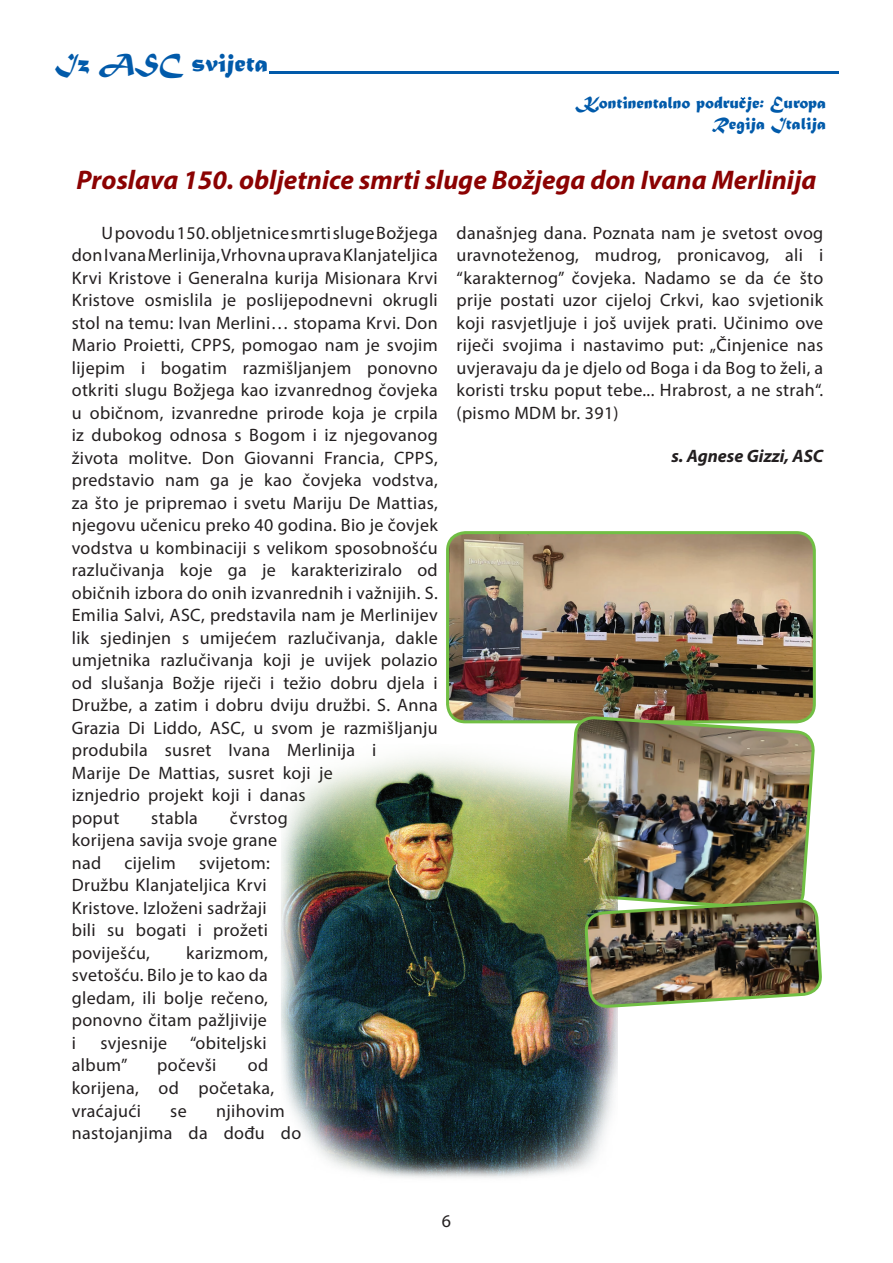
<style>
.page{position:relative;width:893px;height:1263px;background:#fff}
.page>*{position:absolute;margin:0;border:0;box-sizing:border-box;transform-origin:0 0}
.t1{font:italic 700 27px "Myriad Pro";color:#8b0202}
.t2{font:27px "Matura MT Script Capitals";color:#015aaa}
.t3{font:18px/22.5px "Myriad Pro";letter-spacing:.02em;color:#231f20}
.t4{font:18px/21.6px "Matura MT Script Capitals";color:#015aaa;text-align:right}
.t5{font:italic 700 18px "Myriad Pro";color:#231f20}
</style>
<div class="page">
<img style="left:450px;top:535px;width:362px;height:186px">
<div style="left:446px;top:531px;width:370px;height:192px;border:3px solid #71bf44;border-radius:18px"></div>
<img style="left:562px;top:715px;width:253px;height:105px">
<img style="left:281px;top:721px;width:336px;height:457px">
<img style="left:585px;top:820px;width:236px;height:187px">
<svg style="left:269px;top:71px;width:570px;height:2px"></svg>
<svg style="left:740px;top:97px;width:6px;height:4px"></svg>
<h1 class="t2" style="left:55px;top:46px;width:215px">Iz ASC svijeta</h1>
<p class="t4" style="left:578px;top:93px;width:250px">Kontinentalno podrucje: Europa<br>Regija Italija</p>
<h1 class="t1" style="left:77px;top:163px;width:741px">Proslava 150. obljetnice smrti sluge Božjega don Ivana Merlinija</h1>
<p class="t3" style="left:72px;top:221px;width:368px;text-indent:30px">U povodu 150. obljetnice smrti sluge Božjega don Ivana Merlinija, Vrhovna uprava Klanjateljica Krvi Kristove i Generalna kurija Misionara Krvi Kristove osmislila je poslijepodnevni okrugli stol na temu: Ivan Merlini… stopama Krvi. Don Mario Proietti, CPPS, pomogao nam je svojim lijepim i bogatim razmišljanjem ponovno otkriti slugu Božjega kao izvanrednog čovjeka u običnom, izvanredne prirode koja je crpila iz dubokog odnosa s Bogom i iz njegovanog života molitve. Don Giovanni Francia, CPPS, predstavio nam ga je kao čovjeka vodstva, za što je pripremao i svetu Mariju De Mattias, njegovu učenicu preko 40 godina. Bio je čovjek vodstva u kombinaciji s velikom sposobnošću razlučivanja koje ga je karakteriziralo od običnih izbora do onih izvanrednih i važnijih. S.<br>Emilia Salvi, ASC, predstavila nam je Merlinijev lik sjedinjen s umijećem razlučivanja, dakle umjetnika razlučivanja koji je uvijek polazio od slušanja Božje riječi i težio dobru djela i Družbe, a zatim i dobru dviju družbi. S. Anna Grazia Di Liddo, ASC, u svom je razmišljanju produbila susret Ivana Merlinija i<br>Marije De Mattias, susret koji je<br>iznjedrio projekt koji i danas<br>poput</p>
<p class="t3" style="left:151px;top:806px;width:48px">stabla</p>
<p class="t3" style="left:72px;top:806px;width:218px;text-indent:158px">čvrstog korijena savija svoje grane nad</p>
<p class="t3" style="left:125px;top:851px;width:53px">cijelim</p>
<p class="t3" style="left:72px;top:851px;width:199px;text-indent:127px">svijetom:<br>Družbu Klanjateljica Krvi<br>Kristove. Izloženi sadržaji bili su bogati i prožeti poviješću,</p>
<p class="t3" style="left:72px;top:941px;width:198px;text-align:justify;text-indent:114px">karizmom, svetošću. Bilo je to kao da gledam, ili bolje rečeno, ponovno čitam pažljivije i</p>
<p class="t3" style="left:100px;top:1031px;width:68px">svjesnije</p>
<p class="t3" style="left:190px;top:1031px;width:78px">“obiteljski</p>
<p class="t3" style="left:72px;top:1054px;width:57px">album”</p>
<p class="t3" style="left:157px;top:1054px;width:61px">počevši</p>
<p class="t3" style="left:72px;top:1054px;width:204px;text-indent:176px">od korijena, od početaka, vraćajući</p>
<p class="t3" style="left:72px;top:1099px;width:231px;text-indent:144px">njihovim nastojanjima da dođu do</p>
<p class="t3" style="left:170px;top:1099px;width:18px">se</p>
<p class="t3" style="left:457px;top:221px;width:368px;text-align:justify">današnjeg dana. Poznata nam je svetost ovog uravnoteženog, mudrog, pronicavog, ali i “karakternog” čovjeka. Nadamo se da će što prije postati uzor cijeloj Crkvi, kao svjetionik koji rasvjetljuje i još uvijek prati. Učinimo ove riječi svojima i nastavimo put: „Činjenice nas uvjeravaju da je djelo od Boga i da Bog to želi, a koristi trsku poput tebe... Hrabrost, a ne strah“. (pismo MDM br. 391)</p>
<p class="t5" style="left:671px;top:444px;width:153px">s. Agnese Gizzi, ASC</p>
<p class="t3" style="left:442px;top:1209px;width:11px">6</p>
</div>
